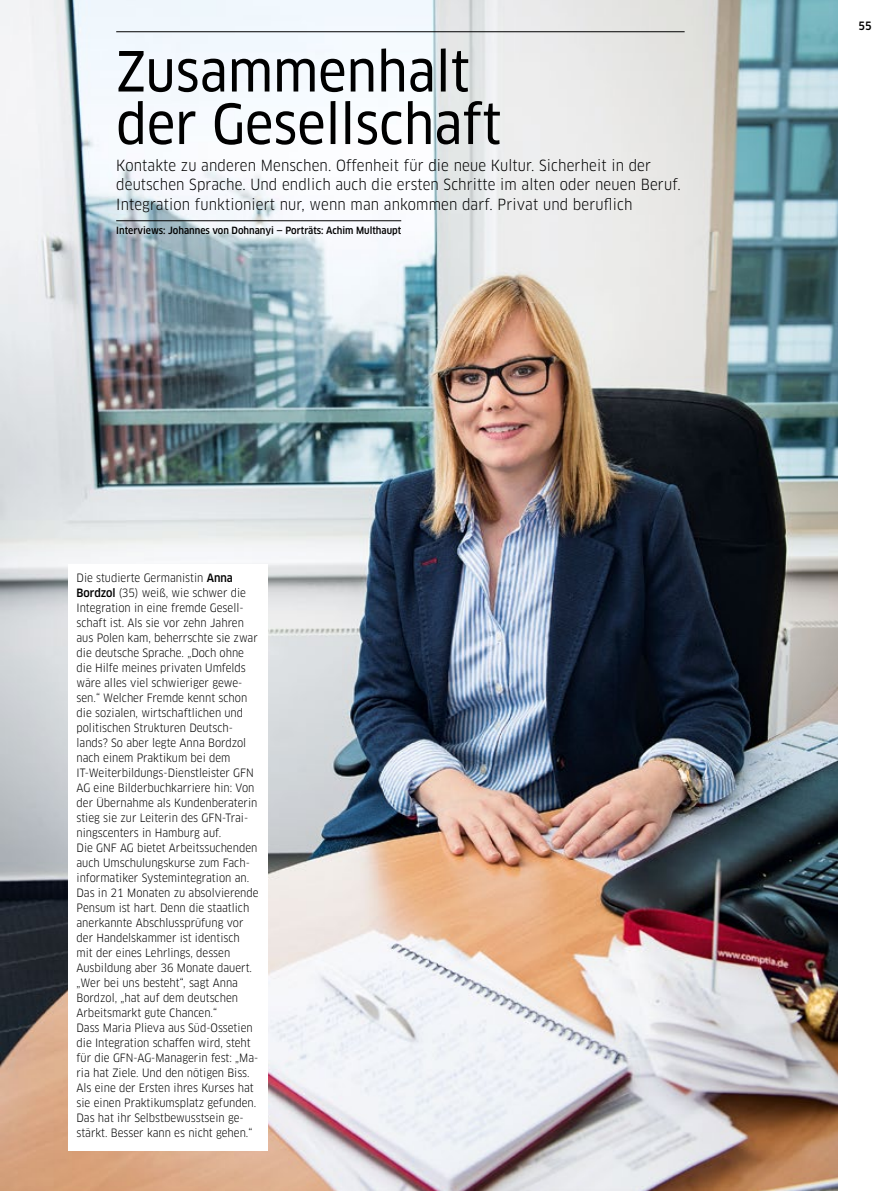
<style>
.page{position:relative;width:893px;height:1191px;background:#fff}
.page>*{position:absolute;margin:0;border:0;box-sizing:border-box;transform-origin:0 0}
.t1{font:54px/52.5px "Clan OT Narrow News";color:#000}
.Vorspann_10_13{font:condensed 15px/19.5px "Clan OT";letter-spacing:.01em;color:#000}
.Infotext_7_5_10_boo{font:condensed 11.25px/15px "Clan OT";color:#000}
.t2{font:500 condensed 11.25px "Clan OT";color:#000}
.t3{font:500 condensed 9.75px "Clan OT";color:#000}
.s1{font-weight:500}
</style>
<div class="page">
<img style="left:0;top:0;width:838px;height:1191px">
<hr style="left:116px;top:31px;width:569px;height:1px;background:#000">
<div style="left:68px;top:564px;width:200px;height:587px;background:#fff"></div>
<hr style="left:116px;top:220px;width:285px;height:1px;background:#000">
<p class="t1" style="left:116px;top:46px;width:387px">Zusammenhalt der Gesellschaft</p>
<p class="Vorspann_10_13" style="left:116px;top:155px;width:566px">Kontakte zu anderen Menschen. Offenheit für die neue Kultur. Sicherheit in der deutschen Sprache. Und endlich auch die ersten Schritte im alten oder neuen Beruf.<br>Integration funktioniert nur, wenn man ankommen darf. Privat und beruflich</p>
<p class="t3" style="left:116px;top:224px;width:287px">Interviews: Johannes von Dohnanyi — Porträts: Achim Multhaupt</p>
<p class="Infotext_7_5_10_boo" style="left:77px;top:570px;width:183px">Die studierte Germanistin <span class="s1">Anna Bordzol</span> (35) weiß, wie schwer die Integration in eine fremde Gesell&shy;schaft ist. Als sie vor zehn Jahren aus Polen kam, beherrschte sie zwar die deutsche Sprache. „Doch ohne die Hilfe meines privaten Umfelds wäre alles viel schwieriger gewe&shy;sen.“ Welcher Fremde kennt schon die sozialen, wirtschaftlichen und politischen Strukturen Deutsch&shy;lands? So aber legte Anna Bordzol nach einem Praktikum bei dem IT-Weiterbildungs-Dienstleister GFN AG eine Bilderbuchkarriere hin: Von der Übernahme als Kundenberaterin stieg sie zur Leiterin des GFN-Trai&shy;ningscenters in Hamburg auf.</p>
<p class="Infotext_7_5_10_boo" style="left:77px;top:840px;width:184px">Die GNF AG bietet Arbeitssuchenden auch Umschulungskurse zum Fach&shy;informatiker Systemintegration an.<br>Das in 21 Monaten zu absolvierende Pensum ist hart. Denn die staatlich anerkannte Abschlussprüfung vor der Handelskammer ist identisch mit der eines Lehrlings, dessen Ausbildung aber 36 Monate dauert. „Wer bei uns besteht“, sagt Anna Bordzol, „hat auf dem deutschen Arbeitsmarkt gute Chancen.“</p>
<p class="Infotext_7_5_10_boo" style="left:77px;top:1020px;width:183px">Dass Maria Plieva aus Süd-Ossetien die Integration schaffen wird, steht für die GFN-AG-Managerin fest: „Ma&shy;ria hat Ziele. Und den nötigen Biss.<br>Als eine der Ersten ihres Kurses hat sie einen Praktikumsplatz gefunden.<br>Das hat ihr Selbstbewusstsein ge&shy;stärkt. Besser kann es nicht gehen.“</p>
<p class="t2" style="left:858px;top:19px;width:15px">55</p>
</div>
